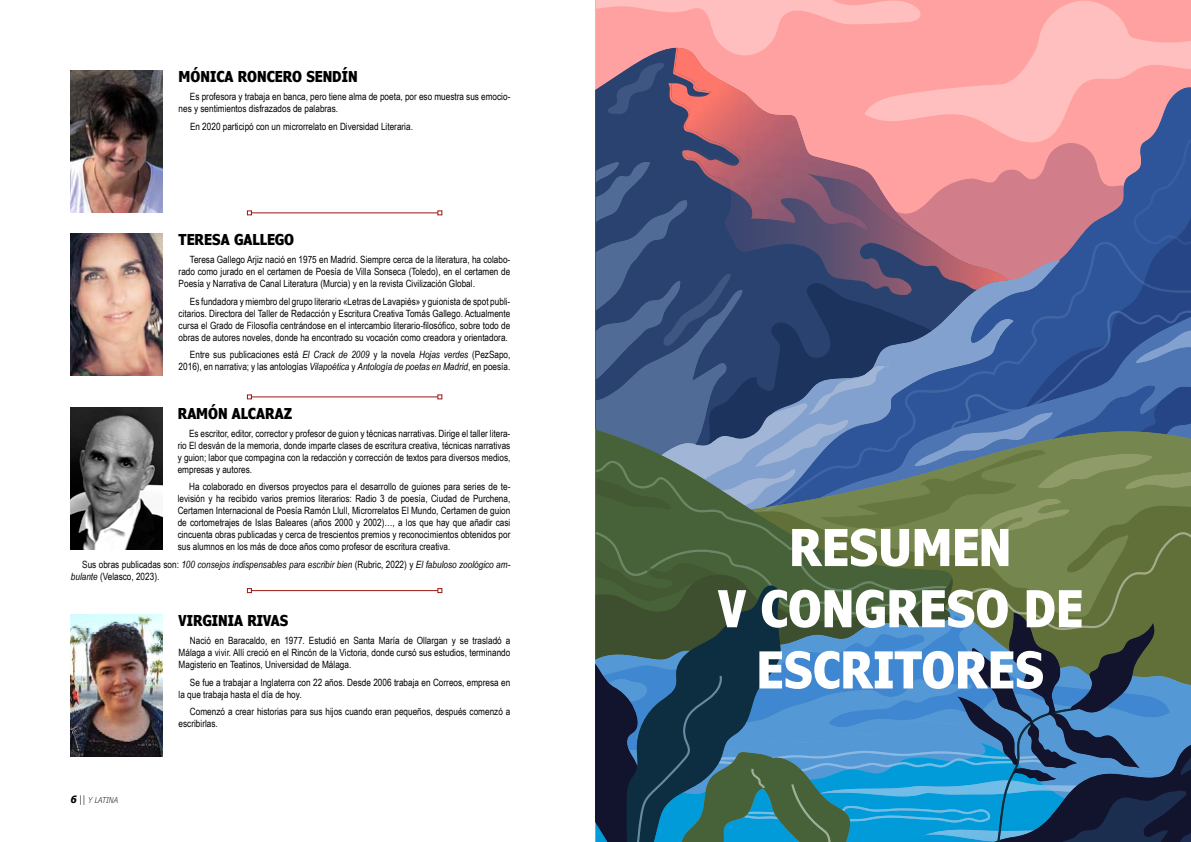
<style>
.page{position:relative;width:1191px;height:842px;background:#fff}
.page>*{position:absolute;margin:0;border:0;box-sizing:border-box;transform-origin:0 0}
.t1{font:700 condensed 51px/61.2px "Verdana Pro";color:#fff;text-align:center}
.t2{font:700 condensed 15px "Verdana Pro";color:#000}
.t3{font:10px/12px "Arial Narrow";color:#000;text-align:justify}
.t4{font:italic 10px/12px "Arial Narrow";color:#000}
.t5{font:italic 300 condensed 8px "Verdana Pro";color:#000}
.s1{font-style:italic}
.s2{font-style:normal}
.s3{font-weight:700;font-size:10px}
.s4{font-size:10px}
</style>
<div class="page">
<hr style="left:251px;top:396px;width:187px;height:1px;background:#981914">
<svg style="left:247px;top:394px;width:5px;height:5px"></svg>
<svg style="left:437px;top:394px;width:5px;height:5px"></svg>
<hr style="left:251px;top:212px;width:187px;height:1px;background:#981914">
<svg style="left:247px;top:210px;width:5px;height:5px"></svg>
<svg style="left:437px;top:210px;width:5px;height:5px"></svg>
<hr style="left:251px;top:590px;width:187px;height:1px;background:#981914">
<svg style="left:247px;top:588px;width:5px;height:5px"></svg>
<svg style="left:437px;top:588px;width:5px;height:5px"></svg>
<img style="left:71px;top:71px;width:91px;height:142px">
<img style="left:71px;top:234px;width:91px;height:142px">
<img style="left:71px;top:615px;width:91px;height:142px">
<img style="left:71px;top:407px;width:91px;height:142px">
<svg style="left:606px;top:63px;width:60px;height:51px;background:#435179"></svg>
<img style="left:670px;top:55px;width:194px;height:81px">
<svg style="left:761px;top:87px;width:103px;height:49px;background:#f49698"></svg>
<svg style="left:864px;top:1px;width:327px;height:135px;background:#f8aaac"></svg>
<svg style="left:596px;top:0;width:325px;height:55px;background:#fdabab"></svg>
<svg style="left:596px;top:136px;width:595px;height:706px;background:#50687b"></svg>
<h2 class="t2" style="left:179px;top:67px;width:180px">MÓNICA RONCERO SENDÍN</h2>
<p class="t3" style="left:179px;top:90px;width:333px;text-indent:11px">Es profesora y trabaja en banca, pero tiene alma de poeta, por eso muestra sus emocio&shy;nes y sentimientos disfrazados de palabras.</p>
<p class="t3" style="left:190px;top:120px;width:224px">En 2020 participó con un microrrelato en Diversidad Literaria.</p>
<h2 class="t2" style="left:179px;top:230px;width:117px">TERESA GALLEGO</h2>
<p class="t3" style="left:179px;top:253px;width:333px;text-indent:11px">Teresa Gallego Arjiz nació en 1975 en Madrid. Siempre cerca de la literatura, ha colabo&shy;rado como jurado en el certamen de Poesía de Villa Sonseca (Toledo), en el certamen de Poesía y Narrativa de Canal Literatura (Murcia) y en la revista Civilización Global.</p>
<p class="t3" style="left:179px;top:295px;width:333px;text-indent:11px">Es fundadora y miembro del grupo literario «Letras de Lavapiés» y guionista de spot publi&shy;citarios. Directora del Taller de Redacción y Escritura Creativa Tomás Gallego. Actualmente cursa el Grado de Filosofía centrándose en el intercambio literario-filosófico, sobre todo de obras de autores noveles, donde ha encontrado su vocación como creadora y orientadora.</p>
<p class="t3" style="left:179px;top:348px;width:333px;text-align:right">Entre sus publicaciones está <span class="s1">El Crack de 2009</span> y la novela <span class="s1">Hojas verdes</span> (PezSapo,<br>2016), en narrativa; y las antologías <span class="s1">Vilapoética</span> y <span class="s1">Antología de poetas en Madrid</span>, en poesía.</p>
<h2 class="t2" style="left:178px;top:403px;width:116px">RAMÓN ALCARAZ</h2>
<p class="t3" style="left:178px;top:427px;width:334px;text-indent:11px">Es escritor, editor, corrector y profesor de guion y técnicas narrativas. Dirige el taller litera&shy;rio El desván de la memoria, donde imparte clases de escritura creativa, técnicas narrativas y guion; labor que compagina con la redacción y corrección de textos para diversos medios, empresas y autores.</p>
<p class="t3" style="left:178px;top:480px;width:334px;text-indent:11px">Ha colaborado en diversos proyectos para el desarrollo de guiones para series de te&shy;levisión y ha recibido varios premios literarios: Radio 3 de poesía, Ciudad de Purchena, Certamen Internacional de Poesía Ramón Llull, Microrrelatos El Mundo, Certamen de guion de cortometrajes de Islas Baleares (años 2000 y 2002)…, a los que hay que añadir casi cincuenta obras publicadas y cerca de trescientos premios y reconocimientos obtenidos por sus alumnos en los más de doce años como profesor de escritura creativa.</p>
<p class="t4" style="left:71px;top:558px;width:441px;text-indent:11px"><span class="s2">Sus obras publicadas son:</span> 100 consejos indispensables para escribir bien <span class="s2">(Rubric, 2022) y</span> El fabuloso zoológico am&shy;bulante <span class="s2">(Velasco, 2023).</span></p>
<p class="t5" style="left:71px;top:795px;width:49px"><span class="s3">6</span> <span class="s4">||</span> Y LATINA</p>
<h2 class="t2" style="left:179px;top:611px;width:111px">VIRGINIA RIVAS</h2>
<p class="t3" style="left:179px;top:634px;width:333px;text-indent:11px">Nació en Baracaldo, en 1977. Estudió en Santa María de Ollargan y se trasladó a Málaga a vivir. Allí creció en el Rincón de la Victoria, donde cursó sus estudios, terminando Magisterio en Teatinos, Universidad de Málaga.</p>
<p class="t3" style="left:179px;top:676px;width:333px;text-indent:11px">Se fue a trabajar a Inglaterra con 22 años. Desde 2006 trabaja en Correos, empresa en la que trabaja hasta el día de hoy.</p>
<p class="t3" style="left:179px;top:705px;width:333px;text-indent:11px">Comenzó a crear historias para sus hijos cuando eran pequeños, después comenzó a escribirlas.</p>
<h1 class="t1" style="left:718px;top:517px;width:366px">RESUMEN<br>V CONGRESO DE<br>ESCRITORES</h1>
</div>
